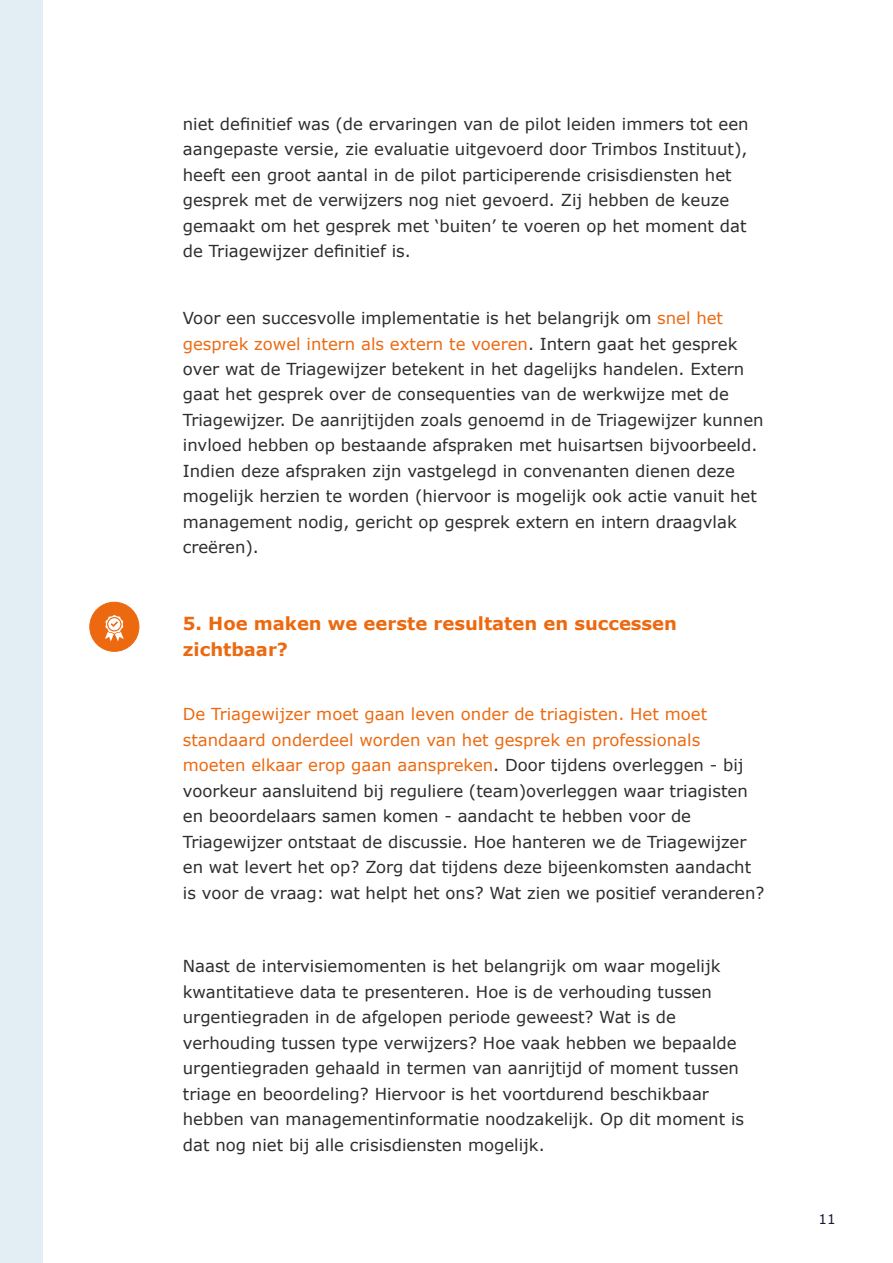
<style>
.page{position:relative;width:893px;height:1263px;background:#fff}
.page>*{position:absolute;margin:0;border:0;box-sizing:border-box;transform-origin:0 0}
.t1{font:700 18px/25.5px "Verdana";color:#ec6910}
.t2{font:16.5px/25.5px "Verdana";color:#2d2d2c}
.t3{font:13.5px "Verdana";color:#1d1737}
.s1{color:#ec6910}
</style>
<div class="page">
<div style="left:0;top:0;width:43px;height:1263px;background:#e2edf4"></div>
<div style="left:90px;top:602px;width:49px;height:49px;background:#ec6910;border-radius:50%"></div>
<div style="left:89px;top:602px;width:50px;height:50px;border:1px solid #ec6910;border-radius:50%"></div>
<svg style="left:105px;top:615px;width:19px;height:26px"></svg>
<p class="t2" style="left:183px;top:111px;width:567px">niet definitief was (de ervaringen van de pilot leiden immers tot een aangepaste versie, zie evaluatie uitgevoerd door Trimbos Instituut), heeft een groot aantal in de pilot participerende crisisdiensten het gesprek met de verwijzers nog niet gevoerd. Zij hebben de keuze gemaakt om het gesprek met ‘buiten’ te voeren op het moment dat de Triagewijzer definitief is.</p>
<p class="t2" style="left:183px;top:305px;width:582px">Voor een succesvolle implementatie is het belangrijk om <span class="s1">snel het gesprek zowel intern als extern te voeren</span>. Intern gaat het gesprek over wat de Triagewijzer betekent in het dagelijks handelen. Extern gaat het gesprek over de consequenties van de werkwijze met de Triagewijzer. De aanrijtijden zoals genoemd in de Triagewijzer kunnen invloed hebben op bestaande afspraken met huisartsen bijvoorbeeld.<br>Indien deze afspraken zijn vastgelegd in convenanten dienen deze mogelijk herzien te worden (hiervoor is mogelijk ook actie vanuit het management nodig, gericht op gesprek extern en intern draagvlak creëren).</p>
<p class="t1" style="left:183px;top:610px;width:496px">5. Hoe maken we eerste resultaten en successen zichtbaar?</p>
<p class="t2" style="left:183px;top:701px;width:583px"><span class="s1">De Triagewijzer moet gaan leven onder de triagisten. Het moet standaard onderdeel worden van het gesprek en professionals moeten elkaar erop gaan aanspreken</span>. Door tijdens overleggen - bij voorkeur aansluitend bij reguliere (team)overleggen waar triagisten en beoordelaars samen komen - aandacht te hebben voor de Triagewijzer ontstaat de discussie. Hoe hanteren we de Triagewijzer en wat levert het op? Zorg dat tijdens deze bijeenkomsten aandacht is voor de vraag: wat helpt het ons? Wat zien we positief veranderen?</p>
<p class="t2" style="left:183px;top:953px;width:563px">Naast de intervisiemomenten is het belangrijk om waar mogelijk kwantitatieve data te presenteren. Hoe is de verhouding tussen urgentiegraden in de afgelopen periode geweest? Wat is de verhouding tussen type verwijzers? Hoe vaak hebben we bepaalde urgentiegraden gehaald in termen van aanrijtijd of moment tussen triage en beoordeling? Hiervoor is het voortdurend beschikbaar hebben van managementinformatie noodzakelijk. Op dit moment is dat nog niet bij alle crisisdiensten mogelijk.</p>
<p class="t3" style="left:819px;top:1210px;width:19px">11</p>
</div>
